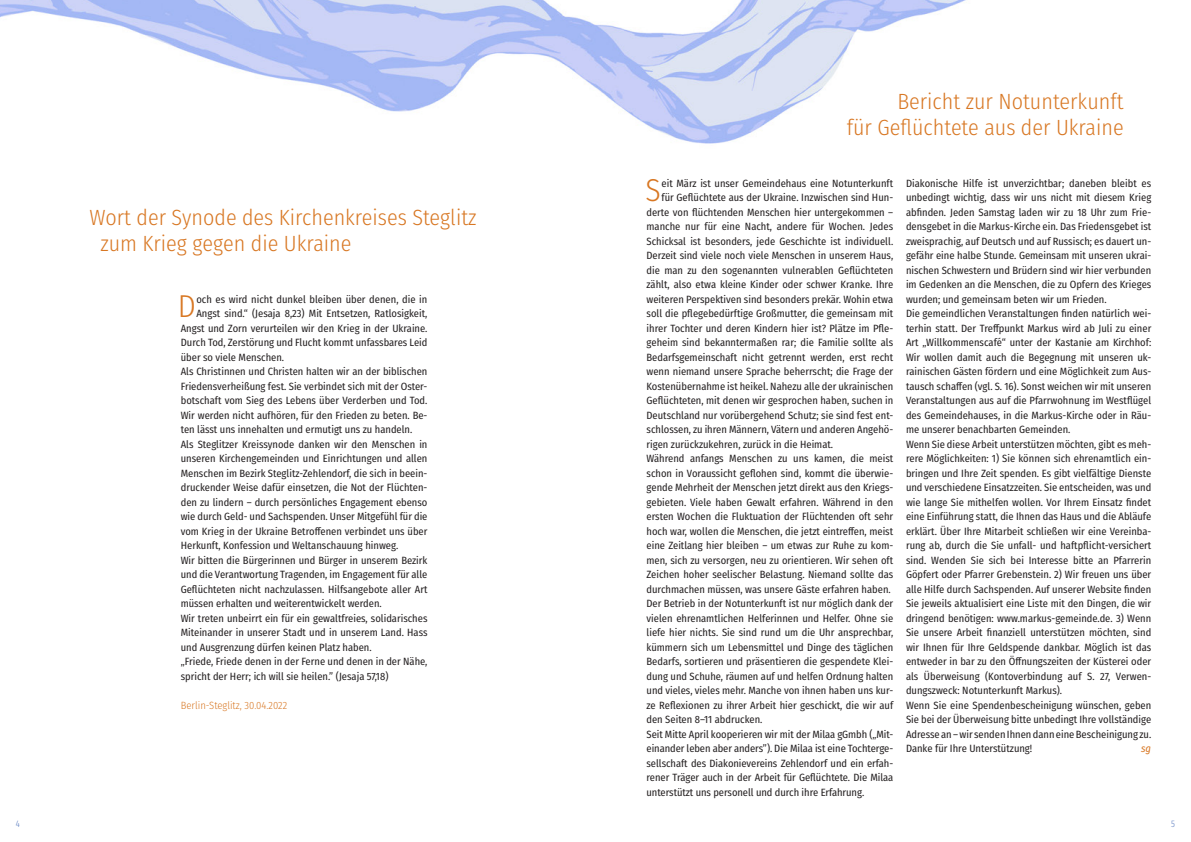
<style>
.page{position:relative;width:1191px;height:842px;background:#fff}
.page>*{position:absolute;margin:0;border:0;box-sizing:border-box;transform-origin:0 0}
.Text_Initiale{font:300 31.7px "Fira Sans Condensed";color:#d87723}
.Überschirft_klein{font:300 22px/26.4px "Fira Sans Condensed";color:#d87723;text-align:right}
.Text{font:10.5px/14.5px "Fira Sans Condensed";color:#231f20;text-align:justify}
.Text_Initiale-2{font:10.5px "Fira Sans Condensed";color:#231f20}
.Text-2{font:300 10.5px "Fira Sans Condensed";color:#d87723}
.Text-3{font:italic 10.5px "Fira Sans Condensed";color:#d87723}
.RubrikSeiten{font:300 9.5px "Fira Sans Compressed";color:#6080c1}
</style>
<div class="page">
<img style="left:0;top:0;width:966px;height:144px">
<p class="Überschirft_klein" style="left:100px;top:204px;width:378px;text-align:left;text-indent:-11px">Wort der Synode des Kirchenkreises Steglitz zum Krieg gegen die Ukraine</p>
<p class="Text_Initiale" style="left:178px;top:284px;width:20px">D</p>
<p class="Text_Initiale-2" style="left:196px;top:291px;width:232px">och es wird nicht dunkel bleiben über denen, die in</p>
<p class="Text_Initiale-2" style="left:196px;top:306px;width:233px">Angst sind.“ (Jesaja 8,23) Mit Entsetzen, Ratlosigkeit,</p>
<p class="Text_Initiale-2" style="left:181px;top:320px;width:248px">Angst und Zorn verurteilen wir den Krieg in der Ukraine.</p>
<p class="Text_Initiale-2" style="left:181px;top:335px;width:248px">Durch Tod, Zerstörung und Flucht kommt unfassbares Leid</p>
<p class="Text_Initiale-2" style="left:181px;top:349px;width:105px">über so viele Menschen.</p>
<p class="Text" style="left:181px;top:364px;width:248px">Als Christinnen und Christen halten wir an der biblischen Friedensverheißung fest. Sie verbindet sich mit der Oster&shy;botschaft vom Sieg des Lebens über Verderben und Tod.<br>Wir werden nicht aufhören, für den Frieden zu beten. Be&shy;ten lässt uns innehalten und ermutigt uns zu handeln.</p>
<p class="Text" style="left:181px;top:437px;width:248px">Als Steglitzer Kreissynode danken wir den Menschen in unseren Kirchengemeinden und Einrichtungen und allen Menschen im Bezirk Steglitz-Zehlendorf, die sich in beein&shy;druckender Weise dafür einsetzen, die Not der Flüchten&shy;den zu lindern – durch persönliches Engagement ebenso wie durch Geld- und Sachspenden. Unser Mitgefühl für die vom Krieg in der Ukraine Betroffenen verbindet uns über Herkunft, Konfession und Weltanschauung hinweg.</p>
<p class="Text" style="left:181px;top:553px;width:248px">Wir bitten die Bürgerinnen und Bürger in unserem Bezirk und die Verantwortung Tragenden, im Engagement für alle Geflüchteten nicht nachzulassen. Hilfsangebote aller Art müssen erhalten und weiterentwickelt werden.</p>
<p class="Text" style="left:181px;top:611px;width:248px">Wir treten unbeirrt ein für ein gewaltfreies, solidarisches Miteinander in unserer Stadt und in unserem Land. Hass und Ausgrenzung dürfen keinen Platz haben.</p>
<p class="Text" style="left:181px;top:654px;width:248px">„Friede, Friede denen in der Ferne und denen in der Nähe, spricht der Herr; ich will sie heilen.” (Jesaja 57,18)</p>
<p class="Text-2" style="left:181px;top:698px;width:108px">Berlin-Steglitz, 30.04.2022</p>
<p class="Überschirft_klein" style="left:846px;top:88px;width:278px">Bericht zur Notunterkunft<br>für Geflüchtete aus der Ukraine</p>
<p class="Text_Initiale" style="left:645px;top:168px;width:17px">S</p>
<p class="Text_Initiale-2" style="left:661px;top:175px;width:233px">eit März ist unser Gemeindehaus eine Notunterkunft</p>
<p class="Text_Initiale-2" style="left:661px;top:190px;width:233px">für Geflüchtete aus der Ukraine. Inzwischen sind Hun-</p>
<p class="Text_Initiale-2" style="left:646px;top:204px;width:248px">derte von flüchtenden Menschen hier untergekommen –</p>
<p class="Text_Initiale-2" style="left:646px;top:219px;width:248px">manche nur für eine Nacht, andere für Wochen. Jedes</p>
<p class="Text_Initiale-2" style="left:646px;top:233px;width:248px">Schicksal ist besonders, jede Geschichte ist individuell.</p>
<p class="Text_Initiale-2" style="left:646px;top:248px;width:248px">Derzeit sind viele noch viele Menschen in unserem Haus,</p>
<p class="Text_Initiale-2" style="left:646px;top:262px;width:248px">die man zu den sogenannten vulnerablen Geflüchteten</p>
<p class="Text_Initiale-2" style="left:646px;top:277px;width:248px">zählt, also etwa kleine Kinder oder schwer Kranke. Ihre</p>
<p class="Text_Initiale-2" style="left:646px;top:291px;width:248px">weiteren Perspektiven sind besonders prekär. Wohin etwa</p>
<p class="Text_Initiale-2" style="left:646px;top:306px;width:248px">soll die pflegebedürftige Großmutter, die gemeinsam mit</p>
<p class="Text_Initiale-2" style="left:646px;top:320px;width:248px">ihrer Tochter und deren Kindern hier ist? Plätze im Pfle-</p>
<p class="Text_Initiale-2" style="left:646px;top:335px;width:248px">geheim sind bekanntermaßen rar; die Familie sollte als</p>
<p class="Text_Initiale-2" style="left:646px;top:349px;width:248px">Bedarfsgemeinschaft nicht getrennt werden, erst recht</p>
<p class="Text_Initiale-2" style="left:646px;top:364px;width:248px">wenn niemand unsere Sprache beherrscht; die Frage der</p>
<p class="Text_Initiale-2" style="left:646px;top:378px;width:248px">Kostenübernahme ist heikel. Nahezu alle der ukrainischen</p>
<p class="Text_Initiale-2" style="left:646px;top:393px;width:248px">Geflüchteten, mit denen wir gesprochen haben, suchen in</p>
<p class="Text_Initiale-2" style="left:646px;top:407px;width:248px">Deutschland nur vorübergehend Schutz; sie sind fest ent-</p>
<p class="Text_Initiale-2" style="left:646px;top:422px;width:248px">schlossen, zu ihren Männern, Vätern und anderen Angehö-</p>
<p class="Text_Initiale-2" style="left:646px;top:436px;width:188px">rigen zurückzukehren, zurück in die Heimat.</p>
<p class="Text" style="left:646px;top:451px;width:248px">Während anfangs Menschen zu uns kamen, die meist schon in Voraussicht geflohen sind, kommt die überwie&shy;gende Mehrheit der Menschen jetzt direkt aus den Kriegs&shy;gebieten. Viele haben Gewalt erfahren. Während in den ersten Wochen die Fluktuation der Flüchtenden oft sehr hoch war, wollen die Menschen, die jetzt eintreffen, meist eine Zeitlang hier bleiben – um etwas zur Ruhe zu kom&shy;men, sich zu versorgen, neu zu orientieren. Wir sehen oft Zeichen hoher seelischer Belastung. Niemand sollte das durchmachen müssen, was unsere Gäste erfahren haben.</p>
<p class="Text" style="left:646px;top:596px;width:248px">Der Betrieb in der Notunterkunft ist nur möglich dank der vielen ehrenamtlichen Helferinnen und Helfer. Ohne sie liefe hier nichts. Sie sind rund um die Uhr ansprechbar, kümmern sich um Lebensmittel und Dinge des täglichen Bedarfs, sortieren und präsentieren die gespendete Klei&shy;dung und Schuhe, räumen auf und helfen Ordnung halten und vieles, vieles mehr. Manche von ihnen haben uns kur&shy;ze Reflexionen zu ihrer Arbeit hier geschickt, die wir auf den Seiten 8–11 abdrucken.</p>
<p class="Text" style="left:646px;top:727px;width:248px">Seit Mitte April kooperieren wir mit der Milaa gGmbh („Mit&shy;einander leben aber anders”). Die Milaa ist eine Tochterge&shy;sellschaft des Diakonievereins Zehlendorf und ein erfah&shy;rener Träger auch in der Arbeit für Geflüchtete. Die Milaa unterstützt uns personell und durch ihre Erfahrung.</p>
<p class="Text" style="left:906px;top:176px;width:247px">Diakonische Hilfe ist unverzichtbar; daneben bleibt es unbedingt wichtig, dass wir uns nicht mit diesem Krieg abfinden. Jeden Samstag laden wir zu 18 Uhr zum Frie&shy;densgebet in die Markus-Kirche ein. Das Friedensgebet ist zweisprachig, auf Deutsch und auf Russisch; es dauert un&shy;gefähr eine halbe Stunde. Gemeinsam mit unseren ukrai&shy;nischen Schwestern und Brüdern sind wir hier verbunden im Gedenken an die Menschen, die zu Opfern des Krieges wurden; und gemeinsam beten wir um Frieden.</p>
<p class="Text" style="left:906px;top:306px;width:247px">Die gemeindlichen Veranstaltungen finden natürlich wei&shy;terhin statt. Der Treffpunkt Markus wird ab Juli zu einer Art „Willkommenscafé“ unter der Kastanie am Kirchhof:<br>Wir wollen damit auch die Begegnung mit unseren uk&shy;rainischen Gästen fördern und eine Möglichkeit zum Aus&shy;tausch schaffen (vgl. S. 16). Sonst weichen wir mit unseren Veranstaltungen aus auf die Pfarrwohnung im Westflügel des Gemeindehauses, in die Markus-Kirche oder in Räu&shy;me unserer benachbarten Gemeinden.</p>
<p class="Text" style="left:906px;top:437px;width:247px">Wenn Sie diese Arbeit unterstützen möchten, gibt es meh&shy;rere Möglichkeiten: 1) Sie können sich ehrenamtlich ein&shy;bringen und Ihre Zeit spenden. Es gibt vielfältige Dienste und verschiedene Einsatzzeiten. Sie entscheiden, was und wie lange Sie mithelfen wollen. Vor Ihrem Einsatz findet eine Einführung statt, die Ihnen das Haus und die Abläufe erklärt. Über Ihre Mitarbeit schließen wir eine Vereinba&shy;rung ab, durch die Sie unfall- und haftpflicht-versichert sind. Wenden Sie sich bei Interesse bitte an Pfarrerin Göpfert oder Pfarrer Grebenstein. 2) Wir freuen uns über alle Hilfe durch Sachspenden. Auf unserer Website finden Sie jeweils aktualisiert eine Liste mit den Dingen, die wir dringend benötigen: www.markus-gemeinde.de. 3) Wenn Sie unsere Arbeit finanziell unterstützen möchten, sind wir Ihnen für Ihre Geldspende dankbar. Möglich ist das entweder in bar zu den Öffnungszeiten der Küsterei oder als Überweisung (Kontoverbindung auf S. 27, Verwen&shy;dungszweck: Notunterkunft Markus).</p>
<p class="Text" style="left:906px;top:698px;width:247px">Wenn Sie eine Spendenbescheinigung wünschen, geben Sie bei der Überweisung bitte unbedingt Ihre vollständige Adresse an – wir senden Ihnen dann eine Bescheinigung zu.<br>Danke für Ihre Unterstützung!</p>
<p class="Text-3" style="left:1141px;top:741px;width:12px">sg</p>
<p class="RubrikSeiten" style="left:16px;top:817px;width:6px">4</p>
<p class="RubrikSeiten" style="left:1171px;top:817px;width:5px">5</p>
</div>
